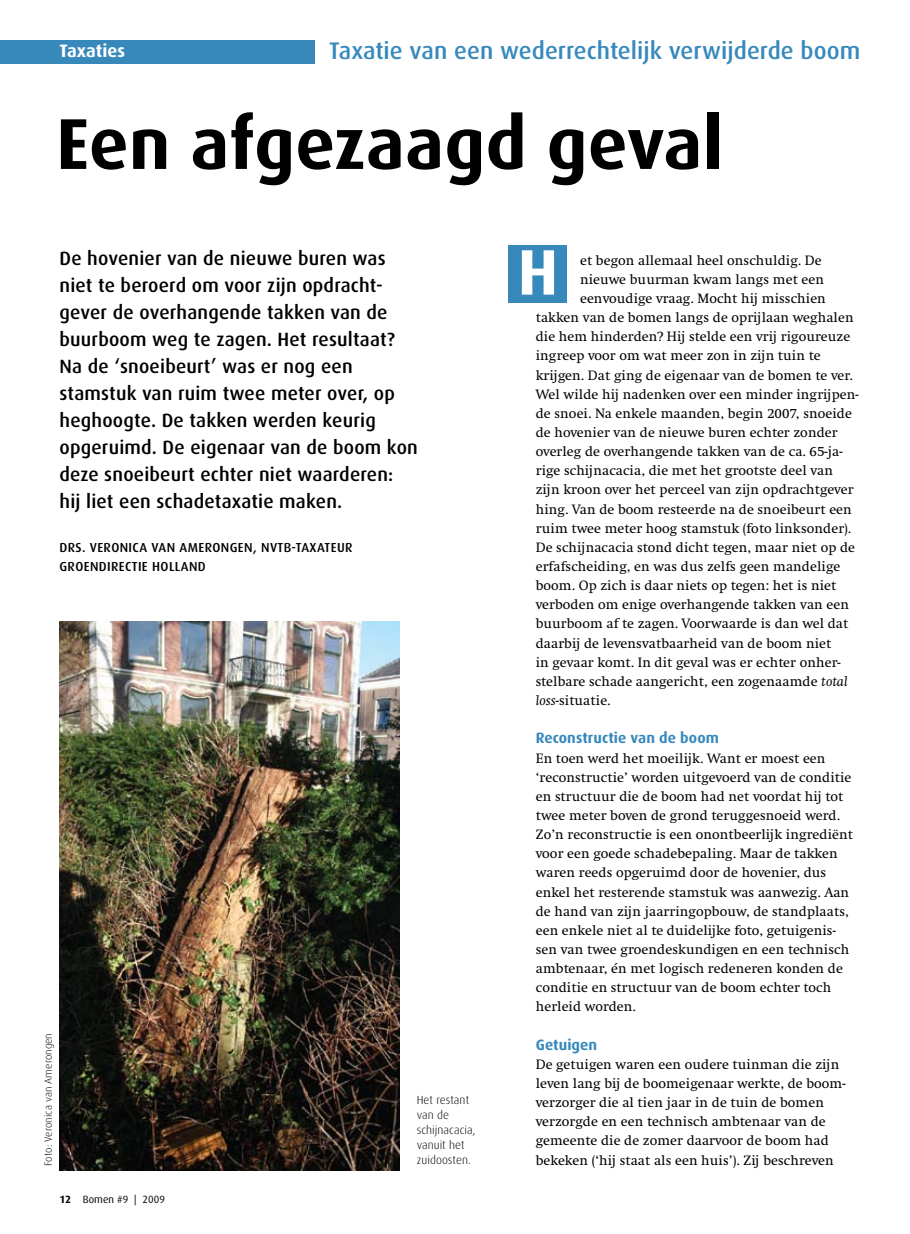
<style>
.page{position:relative;width:910px;height:1234px;background:#fff}
.page>*{position:absolute;margin:0;border:0;box-sizing:border-box;transform-origin:0 0}
.t1{font:700 72px "Dax";letter-spacing:.005em;color:#000}
.t2{font:700 64.35px "Dax";color:#fff}
.t3{font:500 24px "Dax";color:#3789bc}
.t4{font:500 19.2px/27px "Dax";letter-spacing:.01em;color:#000}
.t5{font:700 18px "Dax";color:#fff}
.t6{font:700 15px "Dax";letter-spacing:.005em;color:#3789bc}
.t7{font:14.1px/19.2px "Swift EF";letter-spacing:.005em;color:#000}
.t8{font:500 13.05px/19.2px "Dax";letter-spacing:.03em;color:#000}
.t9{font:300 11.7px/15px "Dax";letter-spacing:.005em;color:#000}
.t10{font:300 10.5px "Dax";letter-spacing:.01em;color:#000}
.t11{font:10.5px "Dax";letter-spacing:.005em;color:#000}
.s1{font-weight:700}
.s2{font-style:italic}
</style>
<div class="page">
<img style="left:60px;top:621px;width:340px;height:548px">
<div style="left:0;top:40px;width:315px;height:24px;background:#3789bc"></div>
<div style="left:509px;top:245px;width:58px;height:57px;background:#3789bc"></div>
<p class="t5" style="left:60px;top:41px;width:67px">Taxaties</p>
<h3 class="t3" style="left:329px;top:37px;width:533px">Taxatie van een wederrechtelijk verwijderde boom</h3>
<h1 class="t1" style="left:56px;top:103px;width:668px">Een afgezaagd geval</h1>
<p class="t4" style="left:60px;top:244px;width:360px">De hovenier van de nieuwe buren was niet te beroerd om voor zijn opdracht&shy;gever de overhangende takken van de buurboom weg te zagen. Het resultaat?<br>Na de ‘snoeibeurt’ was er nog een stamstuk van ruim twee meter over, op heghoogte. De takken werden keurig opgeruimd. De eigenaar van de boom kon deze snoeibeurt echter niet waarderen: hij liet een schadetaxatie maken.</p>
<p class="t8" style="left:59px;top:537px;width:295px">DRS. VERON ICA VAN AMERON GEN, NVTB-TAXATEUR<br>GROENDIRECTIE HOLLAND</p>
<p class="t10" style="left:42px;top:1165px;width:134px;rotate:-90deg">Foto: Veronica van Amerongen</p>
<p class="t11" style="left:60px;top:1193px;width:107px"><span class="s1">12</span> Bomen #9 | 2009</p>
<p class="t9" style="left:417px;top:1091px;width:60px">Het restant van de schijnacacia, vanuit het zuidoosten.</p>
<h2 class="t2" style="left:518px;top:236px;width:42px">H</h2>
<p class="t7" style="left:580px;top:251px;width:243px">et begon allemaal heel onschuldig. De</p>
<p class="t7" style="left:580px;top:270px;width:246px">nieuwe buurman kwam langs met een</p>
<p class="t7" style="left:580px;top:289px;width:247px">eenvoudige vraag. Mocht hij misschien</p>
<p class="t7" style="left:536px;top:308px;width:319px">takken van de bomen langs de oprijlaan weghalen</p>
<p class="t7" style="left:536px;top:327px;width:316px">die hem hinderden? Hij stelde een vrij rigoureuze</p>
<p class="t7" style="left:536px;top:346px;width:286px">ingreep voor om wat meer zon in zijn tuin te</p>
<p class="t7" style="left:536px;top:365px;width:319px">krijgen. Dat ging de eigenaar van de bomen te ver.</p>
<p class="t7" style="left:536px;top:384px;width:324px">Wel wilde hij nadenken over een minder ingrijpen-</p>
<p class="t7" style="left:536px;top:404px;width:318px">de snoei. Na enkele maanden, begin 2007, snoeide</p>
<p class="t7" style="left:536px;top:423px;width:303px">de hovenier van de nieuwe buren echter zonder</p>
<p class="t7" style="left:536px;top:442px;width:308px">overleg de overhangende takken van de ca. 65-ja-</p>
<p class="t7" style="left:536px;top:461px;width:299px">rige schijnacacia, die met het grootste deel van</p>
<p class="t7" style="left:536px;top:480px;width:319px">zijn kroon over het perceel van zijn opdrachtgever</p>
<p class="t7" style="left:536px;top:499px;width:318px">hing. Van de boom resteerde na de snoeibeurt een</p>
<p class="t7" style="left:536px;top:518px;width:317px">ruim twee meter hoog stamstuk (foto linksonder).</p>
<p class="t7" style="left:536px;top:538px;width:321px">De schijnacacia stond dicht tegen, maar niet op de</p>
<p class="t7" style="left:536px;top:557px;width:306px">erfafscheiding, en was dus zelfs geen mandelige</p>
<p class="t7" style="left:536px;top:576px;width:302px">boom. Op zich is daar niets op tegen: het is niet</p>
<p class="t7" style="left:536px;top:595px;width:315px">verboden om enige overhangende takken van een</p>
<p class="t7" style="left:536px;top:614px;width:314px">buurboom af te zagen. Voorwaarde is dan wel dat</p>
<p class="t7" style="left:536px;top:633px;width:297px">daarbij de levensvatbaarheid van de boom niet</p>
<p class="t7" style="left:536px;top:652px;width:306px">in gevaar komt. In dit geval was er echter onher-</p>
<p class="t7" style="left:536px;top:671px;width:314px">stelbare schade aangericht, een zogenaamde <span class="s2">total</span></p>
<p class="t7" style="left:536px;top:691px;width:76px"><span class="s2">loss</span>-situatie.</p>
<p class="t6" style="left:536px;top:729px;width:185px">Reconstructie van de boom</p>
<p class="t7" style="left:536px;top:748px;width:319px">En toen werd het moeilijk. Want er moest een ‘reconstructie’ worden uitgevoerd van de conditie en structuur die de boom had net voordat hij tot twee meter boven de grond teruggesnoeid werd.<br>Zo’n reconstructie is een onontbeerlijk ingrediënt voor een goede schadebepaling. Maar de takken waren reeds opgeruimd door de hovenier, dus enkel het resterende stamstuk was aanwezig. Aan de hand van zijn jaarringopbouw, de standplaats, een enkele niet al te duidelijke foto, getuigenis&shy;sen van twee groendeskundigen en een technisch ambtenaar, én met logisch redeneren konden de conditie en structuur van de boom echter toch herleid worden.</p>
<p class="t6" style="left:536px;top:1035px;width:63px">Getuigen</p>
<p class="t7" style="left:536px;top:1054px;width:311px">De getuigen waren een oudere tuinman die zijn leven lang bij de boomeigenaar werkte, de boom&shy;verzorger die al tien jaar in de tuin de bomen verzorgde en een technisch ambtenaar van de gemeente die de zomer daarvoor de boom had bekeken (‘hij staat als een huis’). Zij beschreven</p>
</div>
